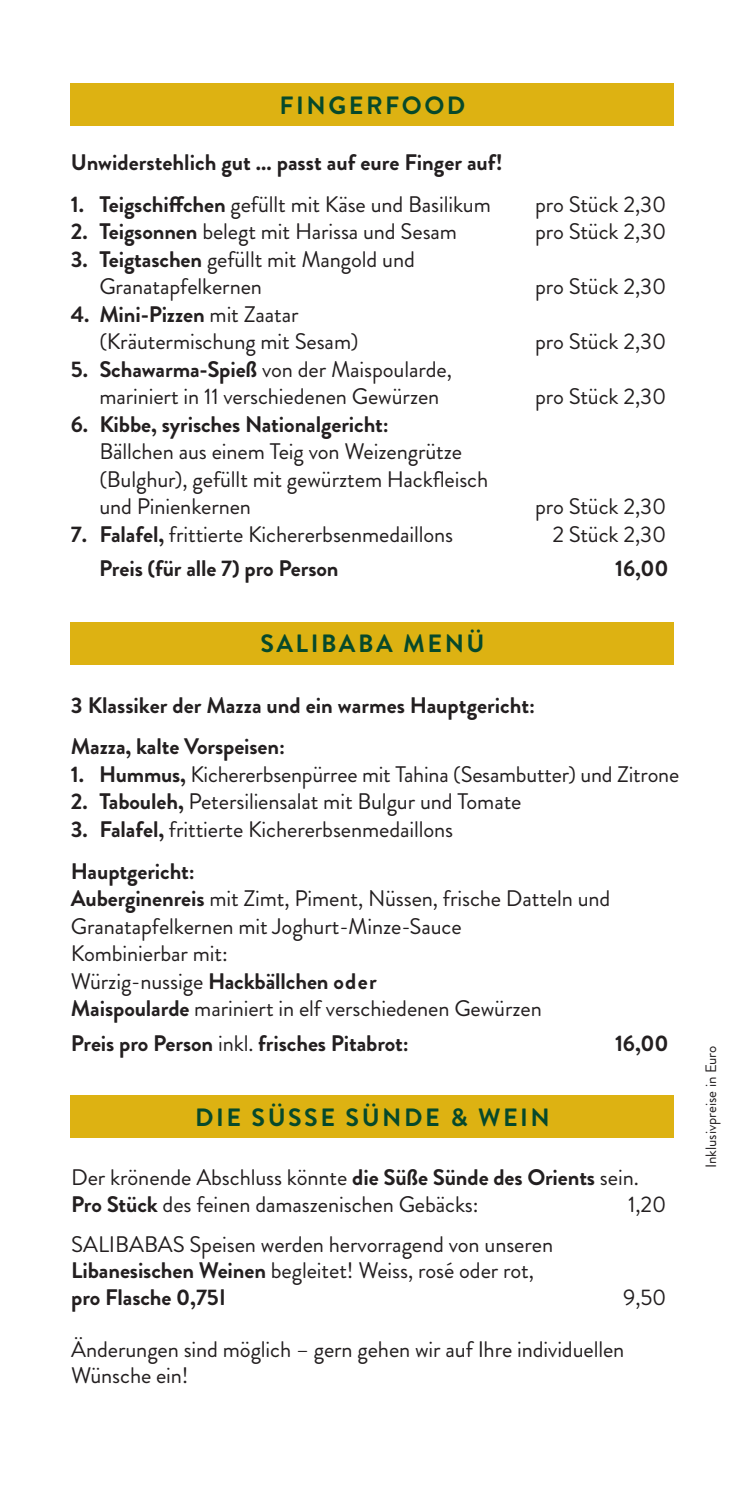
<style>
.page{position:relative;width:745px;height:1489px;background:#fff}
.page>*{position:absolute;margin:0;border:0;box-sizing:border-box;transform-origin:0 0}
.t1{font:700 25px "Brandon Grotesque";letter-spacing:.1em;color:#06492b}
.t2{font:22.5px/26.2px "Brandon Grotesque";letter-spacing:-.005em;color:#231f20}
.t3{font:700 22.5px "Brandon Grotesque";letter-spacing:-.005em;color:#231f20}
.t4{font:15px "Brandon Grotesque";color:#231f20}
.s1{font-weight:700}
.s2{font-weight:400}
</style>
<div class="page">
<div style="left:71px;top:83px;width:602px;height:43px;background:#ddb212"></div>
<div style="left:71px;top:622px;width:602px;height:42px;background:#ddb212"></div>
<div style="left:71px;top:1095px;width:602px;height:42px;background:#ddb212"></div>
<p class="t1" style="left:279px;top:87px;width:187px">FINGERFOOD</p>
<p class="t3" style="left:71px;top:146px;width:433px">Unwiderstehlich gut ... passt auf eure Finger auf!</p>
<p class="t2" style="left:71px;top:191px;width:421px"><span class="s1">1. Teigschiffchen</span> gefüllt mit Käse und Basilikum</p>
<p class="t2" style="left:534px;top:191px;width:133px">pro Stück 2,30</p>
<p class="t2" style="left:71px;top:219px;width:387px"><span class="s1">2. Teigsonnen</span> belegt mit Harissa und Sesam</p>
<p class="t2" style="left:534px;top:219px;width:133px">pro Stück 2,30</p>
<p class="t2" style="left:71px;top:246px;width:345px"><span class="s1">3. Teigtaschen</span> gefüllt mit Mangold und</p>
<p class="t2" style="left:99px;top:274px;width:164px">Granatapfelkernen</p>
<p class="t2" style="left:534px;top:274px;width:133px">pro Stück 2,30</p>
<p class="t3" style="left:71px;top:298px;width:229px">4. Mini-Pizzen <span class="s2">mit Zaatar</span></p>
<p class="t2" style="left:99px;top:329px;width:260px">(Kräutermischung mit Sesam)</p>
<p class="t2" style="left:534px;top:329px;width:133px">pro Stück 2,30</p>
<p class="t2" style="left:71px;top:356px;width:382px"><span class="s1">5. Schawarma-Spieß</span> von der Maispoularde,</p>
<p class="t2" style="left:99px;top:384px;width:341px">mariniert in 11 verschiedenen Gewürzen</p>
<p class="t2" style="left:534px;top:384px;width:133px">pro Stück 2,30</p>
<p class="t3" style="left:71px;top:408px;width:319px">6. Kibbe, syrisches Nationalgericht:</p>
<p class="t2" style="left:99px;top:439px;width:364px">Bällchen aus einem Teig von Weizengrütze</p>
<p class="t2" style="left:99px;top:466px;width:390px">(Bulghur), gefüllt mit gewürztem Hackfleisch</p>
<p class="t2" style="left:99px;top:494px;width:153px">und Pinienkernen</p>
<p class="t2" style="left:534px;top:494px;width:133px">pro Stück 2,30</p>
<p class="t2" style="left:71px;top:521px;width:383px"><span class="s1">7. Falafel,</span> frittierte Kichererbsenmedaillons</p>
<p class="t2" style="left:552px;top:521px;width:115px">2 Stück 2,30</p>
<p class="t3" style="left:99px;top:553px;width:241px">Preis (für alle 7) pro Person</p>
<p class="t3" style="left:614px;top:553px;width:55px">16,00</p>
<p class="t1" style="left:260px;top:626px;width:225px">SALIBABA MENÜ</p>
<p class="t3" style="left:71px;top:689px;width:465px">3 Klassiker der Mazza und ein warmes Hauptgericht:</p>
<p class="t3" style="left:71px;top:731px;width:215px">Mazza, kalte Vorspeisen:</p>
<p class="t2" style="left:71px;top:761px;width:609px"><span class="s1">1. Hummus,</span> Kichererbsenpürree mit Tahina (Sesambutter) und Zitrone</p>
<p class="t2" style="left:71px;top:789px;width:452px"><span class="s1">2. Tabouleh,</span> Petersiliensalat mit Bulgur und Tomate</p>
<p class="t2" style="left:71px;top:816px;width:383px"><span class="s1">3. Falafel,</span> frittierte Kichererbsenmedaillons</p>
<p class="t3" style="left:71px;top:855px;width:125px">Hauptgericht:</p>
<p class="t2" style="left:71px;top:885px;width:540px"><span class="s1">Auberginenreis</span> mit Zimt, Piment, Nüssen, frische Datteln und</p>
<p class="t2" style="left:71px;top:913px;width:392px">Granatapfelkernen mit Joghurt-Minze-Sauce</p>
<p class="t2" style="left:71px;top:940px;width:158px">Kombinierbar mit:</p>
<p class="t3" style="left:71px;top:965px;width:307px"><span class="s2">Würzig-nussige</span> Hackbällchen oder</p>
<p class="t2" style="left:71px;top:995px;width:472px"><span class="s1">Maispoularde</span> mariniert in elf verschiedenen Gewürzen</p>
<p class="t3" style="left:71px;top:1027px;width:339px">Preis pro Person <span class="s2">inkl.</span> frisches Pitabrot:</p>
<p class="t3" style="left:614px;top:1027px;width:55px">16,00</p>
<p class="t1" style="left:195px;top:1099px;width:356px">DIE SÜSSE SÜNDE &amp; WEIN</p>
<p class="t2" style="left:71px;top:1164px;width:568px">Der krönende Abschluss könnte <span class="s1">die Süße Sünde des Orients</span> sein.</p>
<p class="t2" style="left:71px;top:1190px;width:408px"><span class="s1">Pro Stück</span> des feinen damaszenischen Gebäcks:</p>
<p class="t2" style="left:627px;top:1190px;width:40px">1,20</p>
<p class="t2" style="left:71px;top:1231px;width:483px">SALIBABAS Speisen werden hervorragend von unseren</p>
<p class="t2" style="left:71px;top:1257px;width:464px"><span class="s1">Libanesischen Weinen</span> begleitet! Weiss, rosé oder rot,</p>
<p class="t3" style="left:71px;top:1280px;width:155px">pro Flasche 0,75l</p>
<p class="t2" style="left:622px;top:1283px;width:45px">9,50</p>
<p class="t2" style="left:71px;top:1336px;width:554px">Änderungen sind möglich – gern gehen wir auf Ihre individuellen<br>Wünsche ein!</p>
<p class="t4" style="left:700px;top:1168px;width:125px;rotate:-90deg">Inklusivpreise in Euro</p>
</div>
